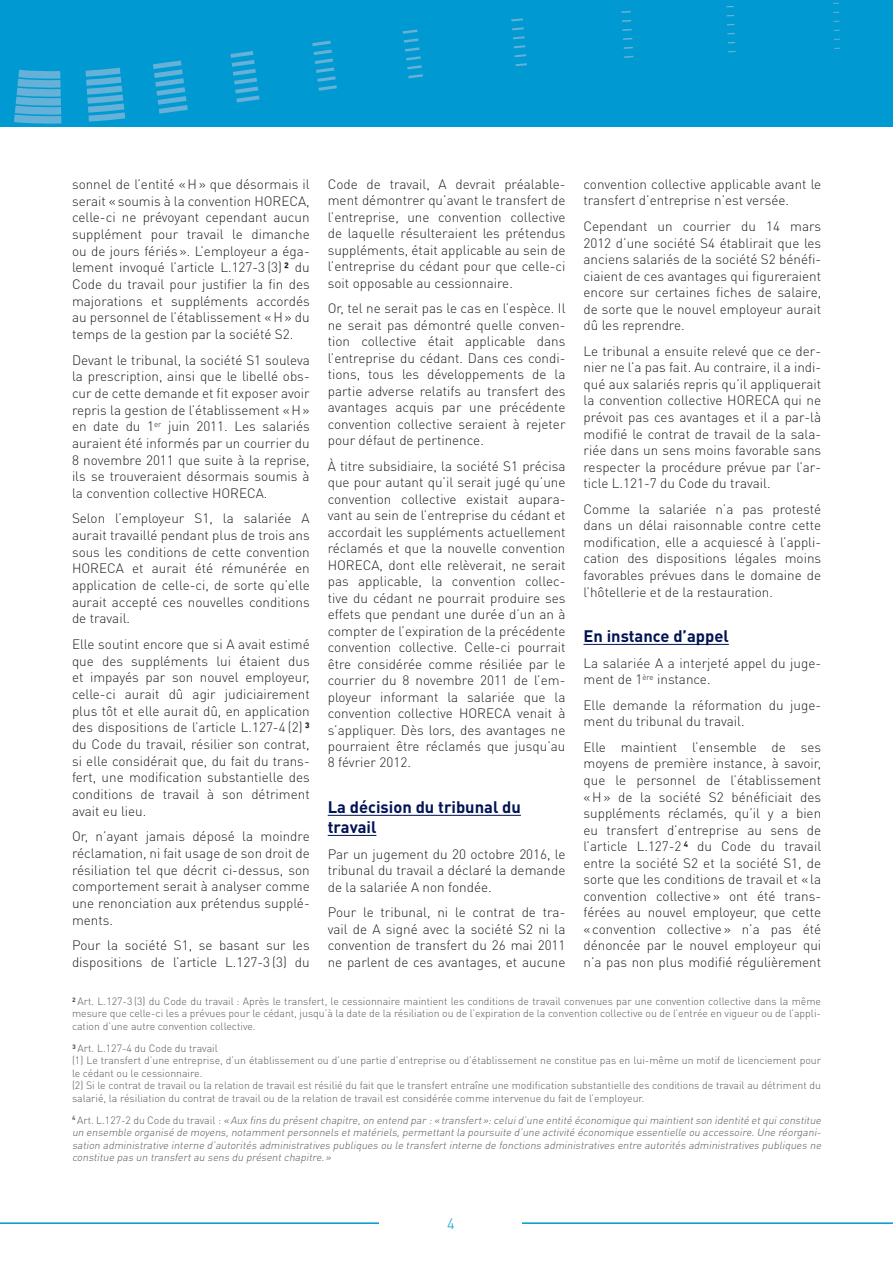
<style>
.page{position:relative;width:893px;height:1263px;background:#fff}
.page>*{position:absolute;margin:0;border:0;box-sizing:border-box;transform-origin:0 0}
.Soustitre_1{font:700 16.5px/20.1px "DIN Pro";color:#001352}
.t1{font:300 15px "DIN Pro";color:#0099d1}
.texte_courant{font:300 13.5px/16.5px "DIN Pro";color:#231f20;text-align:justify}
.footnote{font:300 10.5px/12.6px "DIN Pro";color:#57585a}
.footnote-2{font:italic 300 10.5px/12.6px "DIN Pro";color:#57585a;text-align:justify}
.s1{font-weight:700}
.s2{font-style:normal}
</style>
<div class="page">
<hr style="left:0;top:1222px;width:893px;height:2px;background:#0099d1">
<div style="left:380px;top:1217px;width:142px;height:46px;background:#fff"></div>
<div style="left:0;top:0;width:893px;height:126px;background:#0099d1"></div>
<svg style="left:511px;top:18px;width:12px;height:3px"></svg>
<svg style="left:621px;top:11px;width:10px;height:2px"></svg>
<svg style="left:512px;top:27px;width:12px;height:3px"></svg>
<svg style="left:622px;top:20px;width:9px;height:2px"></svg>
<svg style="left:513px;top:36px;width:12px;height:3px"></svg>
<svg style="left:622px;top:29px;width:10px;height:2px"></svg>
<svg style="left:514px;top:45px;width:11px;height:3px"></svg>
<svg style="left:623px;top:38px;width:9px;height:2px"></svg>
<svg style="left:515px;top:54px;width:11px;height:3px"></svg>
<svg style="left:624px;top:47px;width:9px;height:2px"></svg>
<svg style="left:14px;top:70px;width:47px;height:54px;background:#4fabd6"></svg>
<svg style="left:86px;top:68px;width:39px;height:54px"></svg>
<svg style="left:153px;top:60px;width:35px;height:54px"></svg>
<svg style="left:230px;top:51px;width:30px;height:51px"></svg>
<svg style="left:312px;top:41px;width:25px;height:50px"></svg>
<svg style="left:403px;top:29px;width:20px;height:49px"></svg>
<svg style="left:515px;top:63px;width:12px;height:3px"></svg>
<svg style="left:624px;top:56px;width:9px;height:2px"></svg>
<hr style="left:328px;top:815px;width:193px;height:1px;background:#001352">
<hr style="left:328px;top:835px;width:48px;height:1px;background:#001352">
<hr style="left:583px;top:644px;width:146px;height:1px;background:#001352">
<p class="texte_courant" style="left:72px;top:175px;width:239px">sonnel de l’entité «H» que désormais il serait «soumis à la convention HORECA, celle-ci ne prévoyant cependant aucun supplément pour travail le dimanche ou de jours fériés». L’employeur a éga&shy;lement invoqué l’article L.127-3 (3) <span class="s1">²</span> du Code du travail pour justifier la fin des majorations et suppléments accordés au personnel de l’établissement «H» du temps de la gestion par la société S2.</p>
<p class="texte_courant" style="left:72px;top:351px;width:239px">Devant le tribunal, la société S1 souleva la prescription, ainsi que le libellé obs&shy;cur de cette demande et fit exposer avoir repris la gestion de l’établissement «H» en date du 1<sup>er</sup> juin 2011. Les salariés auraient été informés par un courrier du 8 novembre 2011 que suite à la reprise, ils se trouveraient désormais soumis à la convention collective HORECA.</p>
<p class="texte_courant" style="left:72px;top:510px;width:239px">Selon l’employeur S1, la salariée A aurait travaillé pendant plus de trois ans sous les conditions de cette convention HORECA et aurait été rémunérée en application de celle-ci, de sorte qu’elle aurait accepté ces nouvelles conditions de travail.</p>
<p class="texte_courant" style="left:72px;top:635px;width:239px">Elle soutint encore que si A avait estimé que des suppléments lui étaient dus et impayés par son nouvel employeur, celle-ci aurait dû agir judiciairement plus tôt et elle aurait dû, en application des dispositions de l’article L.127-4 (2) <span class="s1">³ </span>du Code du travail, résilier son contrat, si elle considérait que, du fait du trans&shy;fert, une modification substantielle des conditions de travail à son détriment avait eu lieu.</p>
<p class="texte_courant" style="left:72px;top:828px;width:239px">Or, n’ayant jamais déposé la moindre réclamation, ni fait usage de son droit de résiliation tel que décrit ci-dessus, son comportement serait à analyser comme une renonciation aux prétendus supplé&shy;ments.</p>
<p class="texte_courant" style="left:72px;top:936px;width:239px">Pour la société S1, se basant sur les dispositions de l’article L.127-3 (3) du</p>
<p class="texte_courant" style="left:328px;top:175px;width:239px">Code de travail, A devrait préalable&shy;ment démontrer qu’avant le transfert de l’entreprise, une convention collective de laquelle résulteraient les prétendus suppléments, était applicable au sein de l’entreprise du cédant pour que celle-ci soit opposable au cessionnaire.</p>
<p class="texte_courant" style="left:328px;top:300px;width:239px">Or, tel ne serait pas le cas en l’espèce. Il ne serait pas démontré quelle conven&shy;tion collective était applicable dans l’entreprise du cédant. Dans ces condi&shy;tions, tous les développements de la partie adverse relatifs au transfert des avantages acquis par une précédente convention collective seraient à rejeter pour défaut de pertinence.</p>
<p class="texte_courant" style="left:328px;top:457px;width:239px">À titre subsidiaire, la société S1 précisa que pour autant qu’il serait jugé qu’une convention collective existait aupara&shy;vant au sein de l’entreprise du cédant et accordait les suppléments actuellement réclamés et que la nouvelle convention HORECA, dont elle relèverait, ne serait pas applicable, la convention collec&shy;tive du cédant ne pourrait produire ses effets que pendant une durée d’un an à compter de l’expiration de la précédente convention collective. Celle-ci pourrait être considérée comme résiliée par le courrier du 8 novembre 2011 de l’em&shy;ployeur informant la salariée que la convention collective HORECA venait à s’appliquer. Dès lors, des avantages ne pourraient être réclamés que jusqu’au 8 février 2012.</p>
<p class="Soustitre_1" style="left:328px;top:796px;width:195px">La décision du tribunal du travail</p>
<p class="texte_courant" style="left:328px;top:845px;width:239px">Par un jugement du 20 octobre 2016, le tribunal du travail a déclaré la demande de la salariée A non fondée.</p>
<p class="texte_courant" style="left:328px;top:903px;width:239px">Pour le tribunal, ni le contrat de tra&shy;vail de A signé avec la société S2 ni la convention de transfert du 26 mai 2011 ne parlent de ces avantages, et aucune</p>
<p class="texte_courant" style="left:583px;top:175px;width:239px">convention collective applicable avant le transfert d’entreprise n’est versée.</p>
<p class="texte_courant" style="left:583px;top:217px;width:239px">Cependant un courrier du 14 mars 2012 d’une société S4 établirait que les anciens salariés de la société S2 bénéfi&shy;ciaient de ces avantages qui figureraient encore sur certaines fiches de salaire, de sorte que le nouvel employeur aurait dû les reprendre.</p>
<p class="texte_courant" style="left:583px;top:342px;width:239px">Le tribunal a ensuite relevé que ce der&shy;nier ne l’a pas fait. Au contraire, il a indi&shy;qué aux salariés repris qu’il appliquerait la convention collective HORECA qui ne prévoit pas ces avantages et il a par-là modifié le contrat de travail de la sala&shy;riée dans un sens moins favorable sans respecter la procédure prévue par l’ar&shy;ticle L.121-7 du Code du travail.</p>
<p class="texte_courant" style="left:583px;top:500px;width:239px">Comme la salariée n’a pas protesté dans un délai raisonnable contre cette modification, elle a acquiescé à l’appli&shy;cation des dispositions légales moins favorables prévues dans le domaine de l’hôtellerie et de la restauration.</p>
<p class="Soustitre_1" style="left:583px;top:625px;width:147px">En instance d’appel</p>
<p class="texte_courant" style="left:583px;top:654px;width:239px">La salariée A a interjeté appel du juge&shy;ment de 1<sup>ère</sup> instance.</p>
<p class="texte_courant" style="left:583px;top:696px;width:239px">Elle demande la réformation du juge&shy;ment du tribunal du travail.</p>
<p class="texte_courant" style="left:583px;top:738px;width:239px">Elle maintient l’ensemble de ses moyens de première instance, à savoir, que le personnel de l’établissement «H» de la société S2 bénéficiait des suppléments réclamés, qu’il y a bien eu transfert d’entreprise au sens de l’article L.127-2 <sup>4</sup> du Code du travail entre la société S2 et la société S1, de sorte que les conditions de travail et «la convention collective» ont été trans&shy;férées au nouvel employeur, que cette «convention collective» n’a pas été dénoncée par le nouvel employeur qui n’a pas non plus modifié régulièrement</p>
<p class="footnote" style="left:72px;top:994px;width:751px;text-align:justify"><span class="s1">²</span> Art. L.127-3 (3) du Code du travail : Après le transfert, le cessionnaire maintient les conditions de travail convenues par une convention collective dans la même mesure que celle-ci les a prévues pour le cédant, jusqu’à la date de la résiliation ou de l’expiration de la convention collective ou de l’entrée en vigueur ou de l’appli&shy;cation d’une autre convention collective.</p>
<p class="footnote" style="left:72px;top:1041px;width:147px"><span class="s1">³</span> Art. L.127-4 du Code du travail</p>
<p class="footnote" style="left:72px;top:1054px;width:750px">(1) Le transfert d’une entreprise, d’un établissement ou d’une partie d’entreprise ou d’établissement ne constitue pas en lui-même un motif de licenciement pour le cédant ou le cessionnaire.</p>
<p class="footnote" style="left:72px;top:1079px;width:751px">(2) Si le contrat de travail ou la relation de travail est résilié du fait que le transfert entraîne une modification substantielle des conditions de travail au détriment du salarié, la résiliation du contrat de travail ou de la relation de travail est considérée comme intervenue du fait de l’employeur.</p>
<p class="footnote-2" style="left:72px;top:1113px;width:753px"><sup>4</sup> <span class="s2">A rt . L . 1 2 7 - 2 d u C o d e d u t ra va i l :</span> «Aux fins du présentchapitre,on entend par :«transfert»:celuid’une entité économique quimaintientson identité etquiconstitue un ensemble organisé de moyens,notammentpersonnels etmatériels,permettantla poursuite d’une activité économique essentielle ou accessoire.Une réorgani&shy;sation administrative interne d’autorités administratives publiques ou le transfertinterne de fonctions administratives entre autorités administratives publiques ne constitue pas un transfertau sens du présentchapitre.»</p>
<p class="t1" style="left:447px;top:1213px;width:9px">4</p>
</div>
